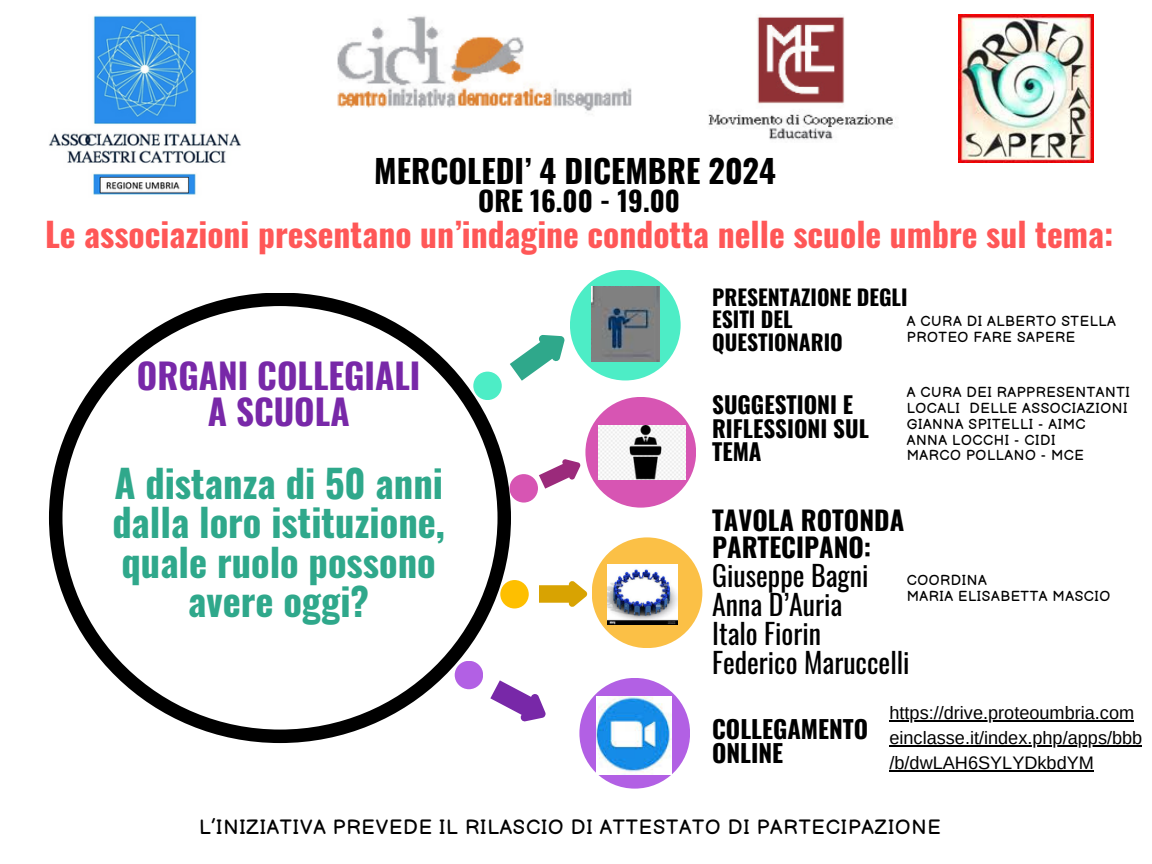
<style>
.page{position:relative;width:1152px;height:864px;background:#fff}
.page>*{position:absolute;margin:0;border:0;box-sizing:border-box;transform-origin:0 0}
.t1{font:700 38.4px/39.3px "Oswald";color:#2fa88b;text-align:center}
.t2{font:700 35.1px/36px "Oswald";color:#7828a8;text-align:center}
.t3{font:700 33.6px "Oswald";color:#ff5757}
.t4{font:700 32.1px "Oswald";color:#000}
.t5{font:27.9px/29.2px "Oswald";color:#000}
.t6{font:700 27.6px "Oswald";color:#000}
.t7{font:700 26.4px/27px "Oswald";color:#000}
.t8{font:700 24.6px/24.8px "Oswald";color:#000}
.t9{font:700 23.1px/23.7px "Oswald";color:#000}
.t10{font:700 21.6px/22.5px "Oswald";color:#000}
.t11{font:20.25px "Balsamiq Sans";letter-spacing:.04em;color:#000}
.t12{font:18.15px/24.8px "Arimo";color:#000}
.t13{font:14.25px/15.8px "Balsamiq Sans";letter-spacing:.04em;color:#000}
</style>
<div class="page">
<svg style="left:49px;top:293px;width:462px;height:450px"></svg>
<div style="left:455px;top:661px;width:28px;height:28px;background:#b260e4;border-radius:50%"></div>
<div style="left:500px;top:580px;width:29px;height:28px;background:#febf00;border-radius:50%"></div>
<div style="left:510px;top:474px;width:28px;height:29px;background:#d755b3;border-radius:50%"></div>
<div style="left:473px;top:372px;width:29px;height:28px;background:#4dedc6;border-radius:50%"></div>
<div style="left:570px;top:270px;width:111px;height:110px;background:#4dedc6;border-radius:50%"></div>
<div style="left:585px;top:397px;width:111px;height:111px;background:#d755b3;border-radius:50%"></div>
<div style="left:592px;top:537px;width:110px;height:111px;background:#fbc046;border-radius:50%"></div>
<div style="left:579px;top:678px;width:111px;height:111px;background:#b260e4;border-radius:50%"></div>
<svg style="left:540px;top:581px;width:47px;height:26px"></svg>
<svg style="left:487px;top:675px;width:59px;height:55px"></svg>
<svg style="left:537px;top:459px;width:44px;height:34px"></svg>
<svg style="left:506px;top:324px;width:68px;height:61px"></svg>
<img style="left:608px;top:564px;width:69px;height:61px">
<img style="left:599px;top:426px;width:87px;height:54px">
<img style="left:592px;top:286px;width:67px;height:76px">
<img style="left:597px;top:697px;width:74px;height:77px">
<img style="left:959px;top:14px;width:135px;height:149px">
<img style="left:708px;top:14px;width:185px;height:126px">
<img style="left:337px;top:16px;width:295px;height:97px">
<img style="left:49px;top:15px;width:192px;height:180px">
<hr style="left:889px;top:721px;width:245px;height:1px;background:#000">
<hr style="left:889px;top:745px;width:253px;height:1px;background:#000">
<hr style="left:889px;top:770px;width:205px;height:1px;background:#000">
<h6 class="t4" style="left:374px;top:146px;width:403px">MERCOLEDI’ 4 DICEMBRE 2024</h6>
<h6 class="t6" style="left:478px;top:179px;width:203px">ORE 16.00 - 19.00</h6>
<h6 class="t3" style="left:45px;top:208px;width:1070px">Le associazioni presentano un’indagine condotta nelle scuole umbre sul tema:</h6>
<p class="t2" style="left:137px;top:356px;width:285px">ORGANI COLLEGIALI<br>A SCUOLA</p>
<p class="t1" style="left:112px;top:462px;width:334px">A distanza di 50 anni dalla loro istituzione, quale ruolo possono avere oggi?</p>
<p class="t10" style="left:712px;top:285px;width:197px">PRESENTAZIONE DEGLI<br>ESITI DEL<br>QUESTIONARIO</p>
<p class="t13" style="left:907px;top:314px;width:211px">A CURA DI ALBERTO STELLA</p>
<p class="t13" style="left:907px;top:329px;width:170px">PROTEO FARE SAPERE</p>
<h5 class="t9" style="left:712px;top:392px;width:158px">SUGGESTIONI E<br>RIFLESSIONI SUL<br>TEMA</h5>
<p class="t13" style="left:907px;top:385px;width:225px">A CURA DEI RAPPRESENTANTI<br>LOCALI DELLE ASSOCIAZIONI<br>GIANNA SPITELLI - AIMC</p>
<p class="t13" style="left:907px;top:433px;width:150px">ANNA LOCCHI - CIDI</p>
<p class="t13" style="left:907px;top:448px;width:179px">MARCO POLLANO - MCE</p>
<p class="t7" style="left:712px;top:506px;width:194px">TAVOLA ROTONDA<br>PARTECIPANO:</p>
<p class="t5" style="left:712px;top:559px;width:199px">Giuseppe Bagni<br>Anna D’Auria<br>Italo Fiorin<br>Federico Maruccelli</p>
<p class="t13" style="left:907px;top:573px;width:82px">COORDINA</p>
<p class="t13" style="left:907px;top:589px;width:205px">MARIA ELISABETTA MASCIO</p>
<p class="t8" style="left:712px;top:715px;width:158px">COLLEGAMENTO<br>ONLINE</p>
<p class="t12" style="left:889px;top:701px;width:246px">https://drive.proteoumbria.com</p>
<p class="t12" style="left:889px;top:726px;width:254px">einclasse.it/index.php/apps/bbb /b/dwLAH6SYLYDkbdYM</p>
<h4 class="t11" style="left:199px;top:815px;width:743px">L’INIZIATIVA PREVEDE IL RILASCIO DI ATTESTATO DI PARTECIPAZIONE</h4>
</div>
